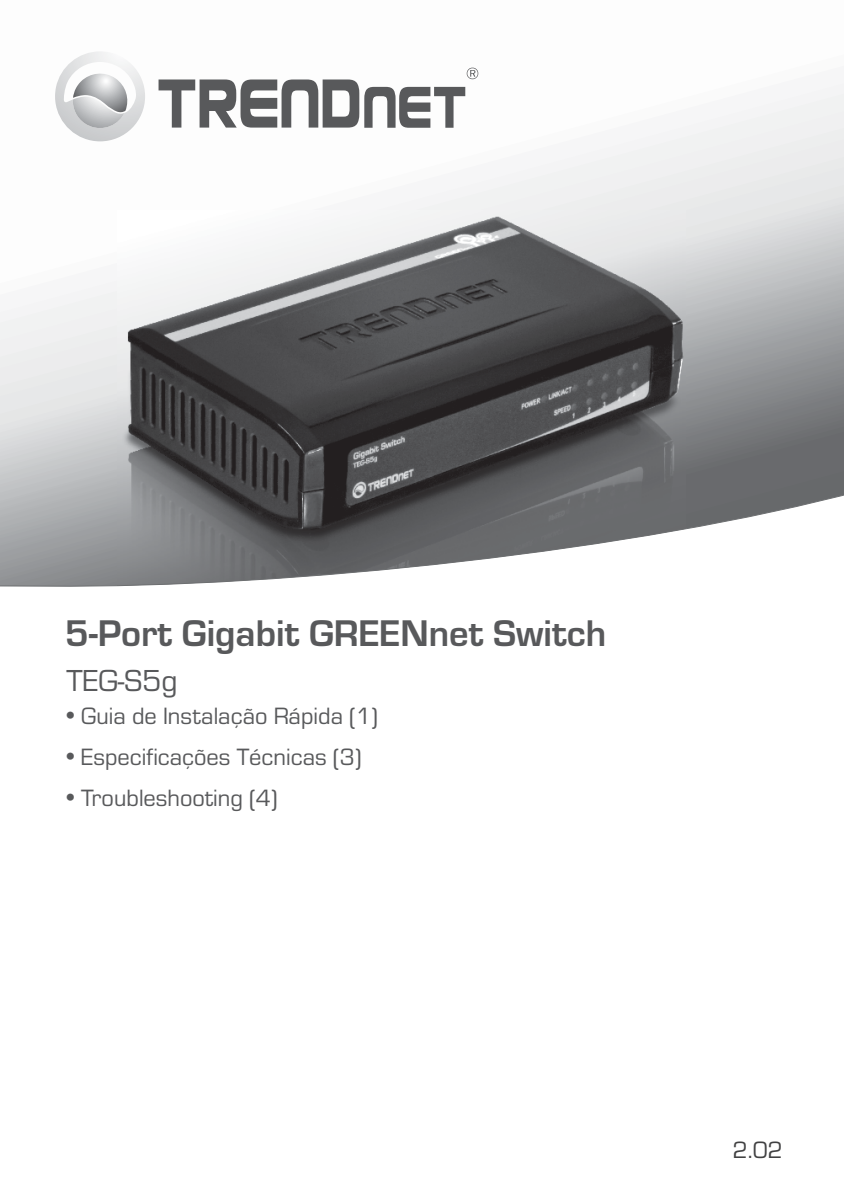
<style>
.page{position:relative;width:844px;height:1191px;background:#fff}
.page>*{position:absolute;margin:0;border:0;box-sizing:border-box;transform-origin:0 0}
.t1{font:700 38.5px "Eurostile";color:#58595b}
.t2{font:31.5px "Eurostile T";color:#58595b}
.t3{font:24.5px/40.9px "Eurostile T";color:#58595b}
.t4{font:24.5px "Eurostile T";color:#414142}
</style>
<div class="page">
<svg style="left:0;top:67px;width:843px;height:520px"></svg>
<svg style="left:55px;top:51px;width:90px;height:90px"></svg>
<svg style="left:158px;top:68px;width:320px;height:60px"></svg>
<h1 class="t1" style="left:65px;top:620px;width:542px">5-Port Gigabit GREENnet Switch</h1>
<p class="t2" style="left:66px;top:666px;width:112px">TEG-S5g</p>
<p class="t3" style="left:81px;top:697px;width:298px">Guia de Instalação Rápida (1)<br>Especificações Técnicas (3)<br>Troubleshooting (4)</p>
<p class="t4" style="left:732px;top:1139px;width:51px">2.02</p>
</div>
